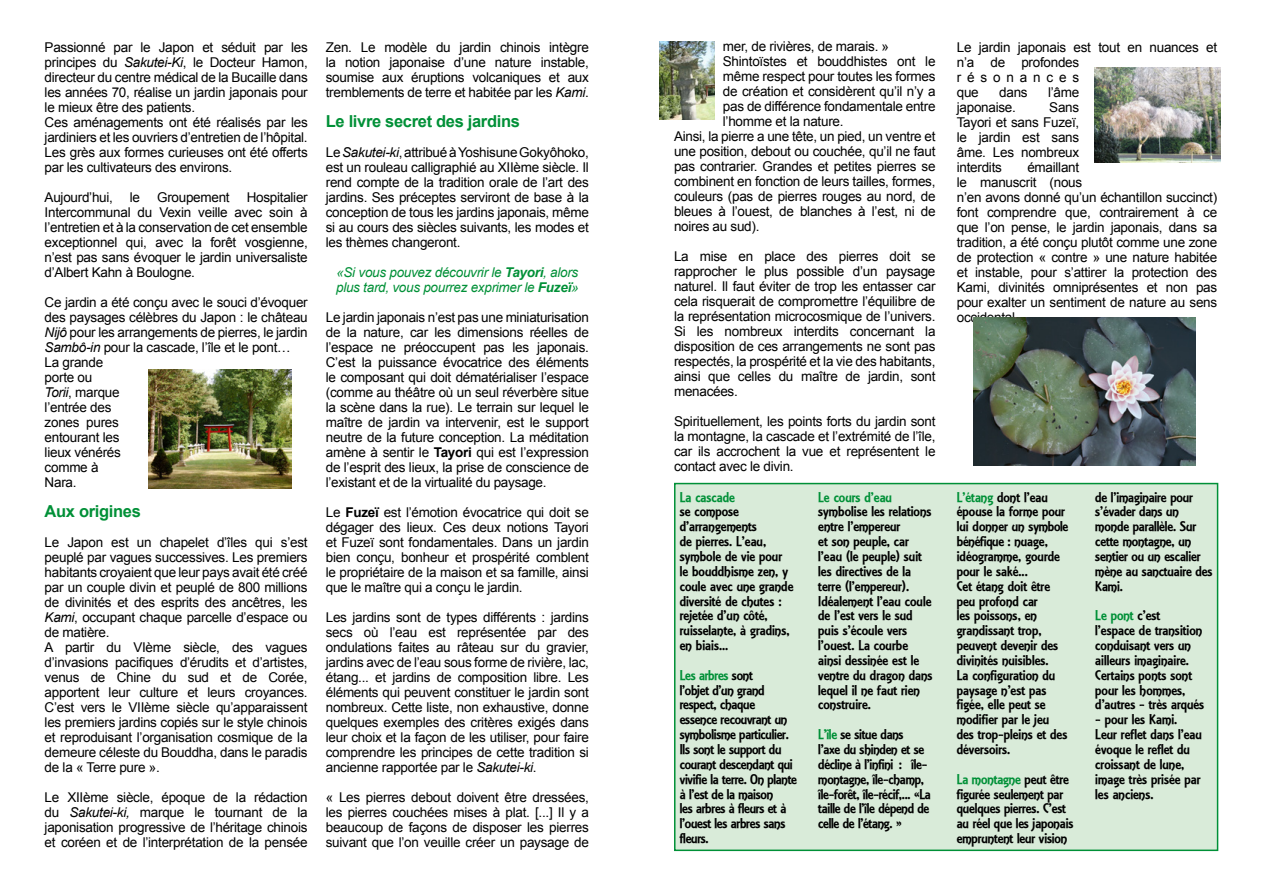
<style>
.page{position:relative;width:1263px;height:893px;background:#fff}
.page>*{position:absolute;margin:0;border:0;box-sizing:border-box;transform-origin:0 0}
.t1{font:700 16.5px "Arial";letter-spacing:-.02em;color:#009037}
.t2{font:13.5px/15px "Arial";letter-spacing:-.02em;color:#000;text-align:justify}
.t3{font:13.5px/14.9px "Estelle Black SF";color:#000}
.t4{font:13.5px/14.9px "Estelle Black SF";letter-spacing:-.02em;color:#000}
.t5{font:italic 13.5px/15px "Arial";letter-spacing:-.02em;color:#009037}
.t6{font:13.5px "Estelle Black SF";color:#009037}
.s1{font-style:italic}
.s2{font-weight:700}
.s3{color:#009037}
</style>
<div class="page">
<div style="left:675px;top:484px;width:542px;height:366px;background:#d9ebd9"></div>
<div style="left:674px;top:483px;width:544px;height:368px;border:2px solid #009037"></div>
<img style="left:973px;top:317px;width:223px;height:148px">
<img style="left:659px;top:41px;width:55px;height:78px">
<img style="left:1094px;top:67px;width:126px;height:96px">
<img style="left:148px;top:369px;width:143px;height:120px">
<p class="t2" style="left:45px;top:40px;width:265px;text-align:left">Passionné par le Japon et séduit par les principes du <span class="s1">Sakutei-Ki</span>, le Docteur Hamon, directeur du centre médical de la Bucaille dans les années 70, réalise un jardin japonais pour le mieux être des patients.<br>Ces aménagements ont été réalisés par les jardiniers et les ouvriers d’entretien de l’hôpital.<br>Les grès aux formes curieuses ont été offerts par les cultivateurs des environs.</p>
<p class="t2" style="left:45px;top:190px;width:70px">Aujourd’hui,</p>
<p class="t2" style="left:130px;top:190px;width:12px">le</p>
<p class="t2" style="left:157px;top:190px;width:74px">Groupement</p>
<p class="t2" style="left:45px;top:190px;width:265px;text-indent:202px">Hospitalier Intercommunal du Vexin veille avec soin à l’entretien et à la conservation de cet ensemble exceptionnel qui, avec la forêt vosgienne, n’est pas sans évoquer le jardin universaliste d’Albert Kahn à Boulogne.</p>
<p class="t2" style="left:45px;top:295px;width:265px;text-align:left">Ce jardin a été conçu avec le souci d’évoquer des paysages célèbres du Japon : le château<br><span class="s1">Nijô</span> pour les arrangements de pierres, le jardin<br><span class="s1">Sambô-in</span> pour la cascade, l’île et le pont…<br>La grande<br>porte ou<br><span class="s1">Torii</span>, marque<br>l’entrée des<br>zones pures<br>entourant les<br>lieux vénérés<br>comme à<br>Nara.</p>
<p class="t1" style="left:45px;top:500px;width:98px">Aux origines</p>
<p class="t2" style="left:45px;top:535px;width:264px;text-align:left">Le Japon est un chapelet d’îles qui s’est peuplé par vagues successives. Les premiers habitants croyaient que leur pays avait été créé par un couple divin et peuplé de 800 millions de divinités et des esprits des ancêtres, les <span class="s1">Kami</span>, occupant chaque parcelle d’espace ou de matière.<br>A partir du VIème siècle, des vagues d’invasions pacifiques d’érudits et d’artistes, venus de Chine du sud et de Corée, apportent leur culture et leurs croyances.<br>C’est vers le VIIème siècle qu’apparaissent les premiers jardins copiés sur le style chinois et reproduisant l’organisation cosmique de la demeure céleste du Bouddha, dans le paradis de la « Terre pure ».</p>
<p class="t2" style="left:45px;top:790px;width:264px">Le XIIème siècle, époque de la rédaction du <span class="s1">Sakutei-ki,</span> marque le tournant de la japonisation progressive de l’héritage chinois et coréen et de l’interprétation de la pensée</p>
<p class="t2" style="left:326px;top:40px;width:265px">Zen. Le modèle du jardin chinois intègre la notion japonaise d’une nature instable, soumise aux éruptions volcaniques et aux tremblements de terre et habitée par les <span class="s1">Kami</span>.</p>
<p class="t1" style="left:326px;top:110px;width:196px">Le livre secret des jardins</p>
<p class="t2" style="left:326px;top:145px;width:265px">Le <span class="s1">Sakutei-ki</span>, attribué à Yoshisune Gokyôhoko, est un rouleau calligraphié au XIIème siècle. Il rend compte de la tradition orale de l’art des jardins. Ses préceptes serviront de base à la conception de tous les jardins japonais, même si au cours des siècles suivants, les modes et les thèmes changeront.</p>
<p class="t5" style="left:336px;top:265px;width:244px">«Si vous pouvez découvrir le <span class="s2">Tayori</span>, alors plus tard, vous pourrez exprimer le <span class="s2">Fuzeï</span>»</p>
<p class="t2" style="left:326px;top:310px;width:265px">Le jardin japonais n’est pas une miniaturisation de la nature, car les dimensions réelles de l’espace ne préoccupent pas les japonais.<br>C’est la puissance évocatrice des éléments le composant qui doit dématérialiser l’espace (comme au théâtre où un seul réverbère situe la scène dans la rue). Le terrain sur lequel le maître de jardin va intervenir, est le support neutre de la future conception. La méditation amène à sentir le <span class="s2">Tayori</span> qui est l’expression de l’esprit des lieux, la prise de conscience de l’existant et de la virtualité du paysage.</p>
<p class="t2" style="left:326px;top:505px;width:265px">Le <span class="s2">Fuzeï</span> est l’émotion évocatrice qui doit se dégager des lieux. Ces deux notions Tayori et Fuzeï sont fondamentales. Dans un jardin bien conçu, bonheur et prospérité comblent le propriétaire de la maison et sa famille, ainsi que le maître qui a conçu le jardin.</p>
<p class="t2" style="left:326px;top:610px;width:265px">Les jardins sont de types différents : jardins secs où l’eau est représentée par des ondulations faites au râteau sur du gravier, jardins avec de l’eau sous forme de rivière, lac, étang... et jardins de composition libre. Les éléments qui peuvent constituer le jardin sont nombreux. Cette liste, non exhaustive, donne quelques exemples des critères exigés dans leur choix et la façon de les utiliser, pour faire comprendre les principes de cette tradition si ancienne rapportée par le <span class="s1">Sakutei-ki</span>.</p>
<p class="t2" style="left:326px;top:790px;width:265px">« Les pierres debout doivent être dressées, les pierres couchées mises à plat. [...] Il y a beaucoup de façons de disposer les pierres suivant que l’on veuille créer un paysage de</p>
<p class="t2" style="left:723px;top:39px;width:168px">mer, de rivières, de marais. »</p>
<p class="t2" style="left:723px;top:54px;width:214px">Shintoïstes et bouddhistes ont le</p>
<p class="t2" style="left:723px;top:69px;width:214px">même respect pour toutes les formes</p>
<p class="t2" style="left:723px;top:84px;width:214px">de création et considèrent qu’il n’y a</p>
<p class="t2" style="left:723px;top:99px;width:214px">pas de différence fondamentale entre</p>
<p class="t2" style="left:723px;top:114px;width:122px">l’homme et la nature.</p>
<p class="t2" style="left:674px;top:129px;width:263px">Ainsi, la pierre a une tête, un pied, un ventre et</p>
<p class="t2" style="left:674px;top:144px;width:263px">une position, debout ou couchée, qu’il ne faut</p>
<p class="t2" style="left:674px;top:159px;width:263px">pas contrarier. Grandes et petites pierres se</p>
<p class="t2" style="left:674px;top:174px;width:263px">combinent en fonction de leurs tailles, formes,</p>
<p class="t2" style="left:674px;top:189px;width:263px">couleurs (pas de pierres rouges au nord, de</p>
<p class="t2" style="left:674px;top:204px;width:263px">bleues à l’ouest, de blanches à l’est, ni de</p>
<p class="t2" style="left:674px;top:219px;width:87px">noires au sud).</p>
<p class="t2" style="left:674px;top:249px;width:263px">La mise en place des pierres doit se rapprocher le plus possible d’un paysage naturel. Il faut éviter de trop les entasser car cela risquerait de compromettre l’équilibre de la représentation microcosmique de l’univers.<br>Si les nombreux interdits concernant la disposition de ces arrangements ne sont pas respectés, la prospérité et la vie des habitants, ainsi que celles du maître de jardin, sont menacées.</p>
<p class="t2" style="left:674px;top:414px;width:263px">Spirituellement, les points forts du jardin sont la montagne, la cascade et l’extrémité de l’île, car ils accrochent la vue et représentent le contact avec le divin.</p>
<p class="t6" style="left:680px;top:489px;width:57px">La cascade</p>
<p class="t3" style="left:680px;top:504px;width:115px">se compose d’arrangements<br>de pierres. L’eau, symbole de vie pour le bouddhisme zen, y coule avec une grande diversité de chutes : rejetée d’un côté, ruisselante, à gradins, en biais...</p>
<p class="t4" style="left:680px;top:668px;width:119px"><span class="s3">Les arbres</span> sont<br>l’objet d’un grand respect, chaque<br>essence recouvrant un symbolisme particulier.<br>Ils sont le support du courant descendant qui vivifie la terre. On plante à l’est de la maison<br>les arbres à fleurs et à l’ouest les arbres sans fleurs.</p>
<p class="t6" style="left:818px;top:489px;width:75px">Le cours d’eau</p>
<p class="t3" style="left:818px;top:504px;width:116px">symbolise les relations entre l’empereur<br>et son peuple, car l’eau (le peuple) suit les directives de la terre (l’empereur).<br>Idéalement l’eau coule de l’est vers le sud puis s’écoule vers l’ouest. La courbe ainsi dessinée est le ventre du dragon dans lequel il ne faut rien construire.</p>
<p class="t4" style="left:818px;top:727px;width:114px"><span class="s3">L’île</span> se situe dans<br>l’axe du shinden et se décline à l’infini : île&shy;montagne, île-champ, île-forêt, île-récif,... «La taille de l’île dépend de celle de l’étang. »</p>
<p class="t2" style="left:957px;top:40px;width:262px;text-align:left">Le jardin japonais est tout en nuances et n’a de profondes<br>résonances<br>que</p>
<p class="t2" style="left:999px;top:85px;width:30px">dans</p>
<p class="t2" style="left:1048px;top:85px;width:33px">l’âme</p>
<p class="t2" style="left:957px;top:100px;width:61px">japonaise.</p>
<p class="t2" style="left:957px;top:100px;width:124px;text-indent:92px">Sans Tayori et sans Fuzeï, le jardin est sans âme. Les nombreux interdits</p>
<p class="t2" style="left:957px;top:160px;width:262px;text-align:left;text-indent:71px">émaillant<br>le manuscrit (nous<br>n’en avons donné qu’un échantillon succinct) font comprendre que, contrairement à ce que l’on pense, le jardin japonais, dans sa tradition, a été conçu plutôt comme une zone de protection « contre » une nature habitée et instable, pour s’attirer la protection des Kami, divinités omniprésentes et non pas pour exalter un sentiment de nature au sens occidental.</p>
<p class="t3" style="left:957px;top:489px;width:113px"><span class="s3">L’étang</span> dont l’eau épouse la forme pour lui donner un symbole bénéfique : nuage, idéogramme, gourde pour le saké...<br>Cet étang doit être peu profond car<br>les poissons, en grandissant trop, peuvent devenir des divinités nuisibles.<br>La configuration du paysage n’est pas figée, elle peut se modifier par le jeu des trop-pleins et des déversoirs.</p>
<p class="t3" style="left:957px;top:772px;width:118px"><span class="s3">La montagne</span> peut être figurée seulement par quelques pierres. C’est au réel que les japonais empruntent leur vision</p>
<p class="t3" style="left:1095px;top:489px;width:119px">de l’imaginaire pour s’évader dans un monde parallèle. Sur cette montagne, un sentier ou un escalier mène au sanctuaire des<br>Kami.</p>
<p class="t3" style="left:1095px;top:608px;width:110px"><span class="s3">Le pont</span> c’est<br>l’espace de transition conduisant vers un ailleurs imaginaire.<br>Certains ponts sont pour les hommes, d’autres - très arqués</p>
<p class="t3" style="left:1095px;top:712px;width:108px">- pour les Kami.<br>Leur reflet dans l’eau évoque le reflet du croissant de lune, image très prisée par les anciens.</p>
</div>
